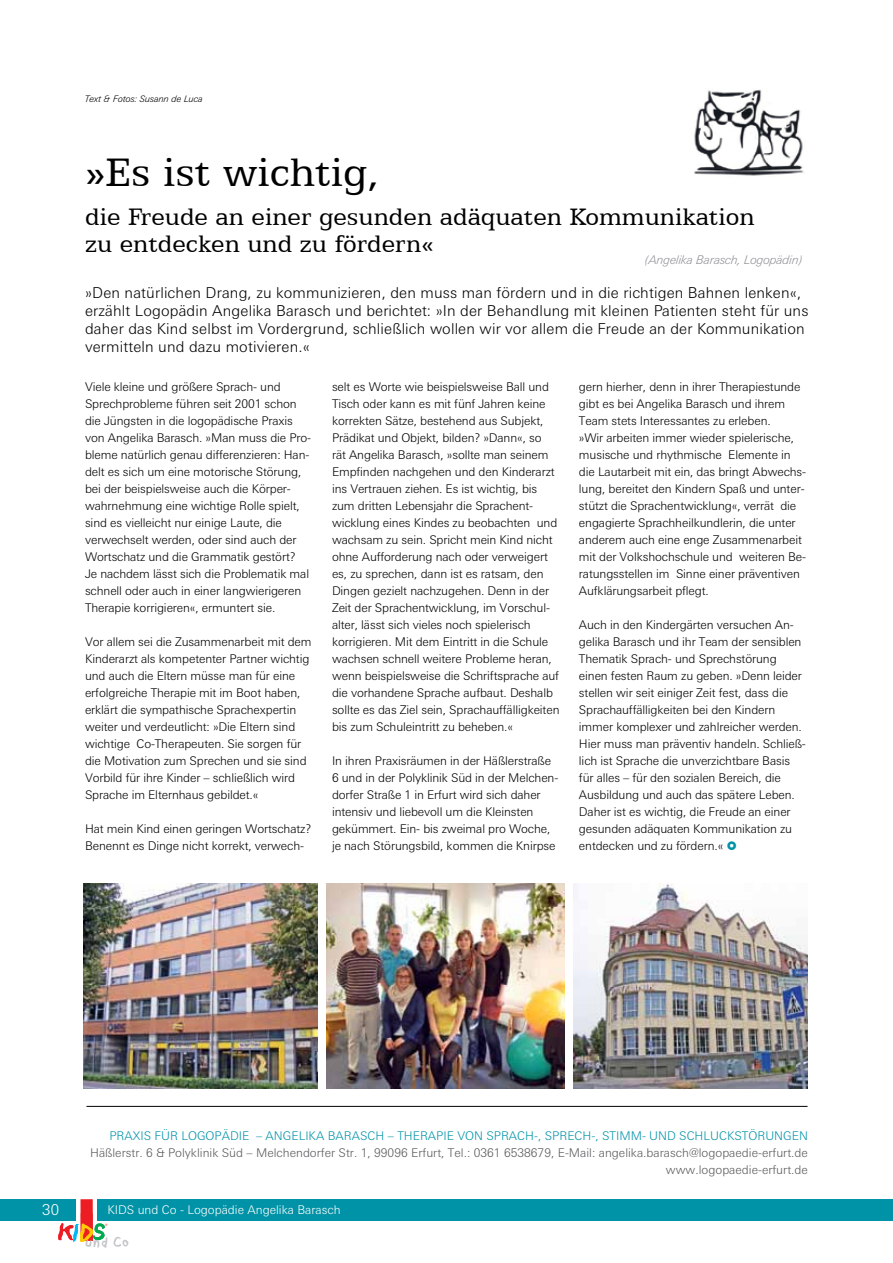
<style>
.page{position:relative;width:893px;height:1263px;background:#fff}
.page>*{position:absolute;margin:0;border:0;box-sizing:border-box;transform-origin:0 0}
.t1{font:45px "Egyptian 505 BT";color:#000}
.t2{font:27px/27px "Egyptian 505 BT";color:#000}
.t3{font:300 15px/18px "Linotype Univers Basic";letter-spacing:.01em;color:#000}
.t4{font:300 15px "Linotype Univers Basic";color:#fff}
.t5{font:300 12px/17px "Linotype Univers Basic";letter-spacing:-.01em;color:#000}
.t6{font:300 12px/17px "Linotype Univers Basic";color:#58595b;text-align:right}
.t7{font:300 12px "Linotype Univers Basic";color:#0093a7}
.t8{font:300 12px "Linotype Univers Basic";color:#fff}
.t9{font:italic 300 12px "Linotype Univers Basic";letter-spacing:-.01em;color:#939598}
.t10{font:italic 300 9px "Linotype Univers Basic";color:#000}
</style>
<div class="page">
<div style="left:0;top:1199px;width:75px;height:21px;background:#0093a7"></div>
<div style="left:98px;top:1199px;width:795px;height:21px;background:#0093a7"></div>
<div style="left:80px;top:1199px;width:13px;height:42px;background:#ed1d24"></div>
<svg style="left:58px;top:1223px;width:49px;height:25px"></svg>
<svg style="left:114px;top:1237px;width:14px;height:10px"></svg>
<img style="left:326px;top:883px;width:239px;height:205px">
<img style="left:84px;top:883px;width:233px;height:205px">
<img style="left:574px;top:883px;width:234px;height:205px">
<hr style="left:86px;top:1106px;width:722px;height:1px;background:#000">
<img style="left:694px;top:89px;width:110px;height:87px">
<p class="t10" style="left:85px;top:94px;width:119px">Text &amp; Fotos: Susann de Luca</p>
<h1 class="t1" style="left:85px;top:146px;width:296px">»Es ist wichtig,</h1>
<h2 class="t2" style="left:85px;top:203px;width:671px">die Freude an einer gesunden adäquaten Kommunikation zu entdecken und zu fördern«</h2>
<p class="t9" style="left:645px;top:253px;width:159px">(Angelika Barasch, Logopädin)</p>
<p class="t3" style="left:85px;top:284px;width:725px">»Den natürlichen Drang, zu kommunizieren, den muss man fördern und in die richtigen Bahnen lenken«, erzählt Logopädin Angelika Barasch und berichtet: »In der Behandlung mit kleinen Patienten steht für uns daher das Kind selbst im Vordergrund, schließlich wollen wir vor allem die Freude an der Kommunikation vermitteln und dazu motivieren.«</p>
<p class="t5" style="left:85px;top:378px;width:228px">Viele kleine und größere Sprach- und Sprechprobleme führen seit 2001 schon die Jüngsten in die logopädische Praxis von Angelika Barasch. »Man muss die Pro&shy;bleme natürlich genau differenzieren: Han&shy;delt es sich um eine motorische Störung, bei der beispielsweise auch die Körper&shy;wahrnehmung eine wichtige Rolle spielt, sind es vielleicht nur einige Laute, die verwechselt werden, oder sind auch der Wortschatz und die Grammatik gestört?<br>Je nachdem lässt sich die Problematik mal schnell oder auch in einer langwierigeren Therapie korrigieren«, ermuntert sie.</p>
<p class="t5" style="left:85px;top:633px;width:228px">Vor allem sei die Zusammenarbeit mit dem Kinderarzt als kompetenter Partner wichtig und auch die Eltern müsse man für eine erfolgreiche Therapie mit im Boot haben, erklärt die sympathische Sprachexpertin weiter und verdeutlicht: »Die Eltern sind wichtige Co-Therapeuten. Sie sorgen für die Motivation zum Sprechen und sie sind Vorbild für ihre Kinder – schließlich wird Sprache im Elternhaus gebildet.«</p>
<p class="t5" style="left:85px;top:820px;width:228px">Hat mein Kind einen geringen Wortschatz?<br>Benennt es Dinge nicht korrekt, verwech-</p>
<p class="t5" style="left:332px;top:378px;width:229px">selt es Worte wie beispielsweise Ball und Tisch oder kann es mit fünf Jahren keine korrekten Sätze, bestehend aus Subjekt, Prädikat und Objekt, bilden? »Dann«, so<br>rät Angelika Barasch, »sollte man seinem Empfinden nachgehen und den Kinderarzt ins Vertrauen ziehen. Es ist wichtig, bis zum dritten Lebensjahr die Sprachent&shy;wicklung eines Kindes zu beobachten und wachsam zu sein. Spricht mein Kind nicht ohne Aufforderung nach oder verweigert es, zu sprechen, dann ist es ratsam, den Dingen gezielt nachzugehen. Denn in der Zeit der Sprachentwicklung, im Vorschul&shy;alter, lässt sich vieles noch spielerisch korrigieren. Mit dem Eintritt in die Schule wachsen schnell weitere Probleme heran, wenn beispielsweise die Schriftsprache auf die vorhandene Sprache aufbaut. Deshalb sollte es das Ziel sein, Sprachauffälligkeiten bis zum Schuleintritt zu beheben.«</p>
<p class="t5" style="left:332px;top:752px;width:228px">In ihren Praxisräumen in der Häßlerstraße 6 und in der Polyklinik Süd in der Melchen&shy;dorfer Straße 1 in Erfurt wird sich daher intensiv und liebevoll um die Kleinsten gekümmert. Ein- bis zweimal pro Woche, je nach Störungsbild, kommen die Knirpse</p>
<p class="t5" style="left:579px;top:378px;width:229px">gern hierher, denn in ihrer Therapiestunde gibt es bei Angelika Barasch und ihrem Team stets Interessantes zu erleben.<br>»Wir arbeiten immer wieder spielerische, musische und rhythmische Elemente in die Lautarbeit mit ein, das bringt Abwechs&shy;lung, bereitet den Kindern Spaß und unter&shy;stützt die Sprachentwicklung«, verrät die engagierte Sprachheilkundlerin, die unter anderem auch eine enge Zusammenarbeit mit der Volkshochschule und weiteren Be&shy;ratungsstellen im Sinne einer präventiven Aufklärungsarbeit pflegt.</p>
<p class="t5" style="left:579px;top:616px;width:228px">Auch in den Kindergärten versuchen An&shy;gelika Barasch und ihr Team der sensiblen Thematik Sprach- und Sprechstörung einen festen Raum zu geben. »Denn leider stellen wir seit einiger Zeit fest, dass die Sprachauffälligkeiten bei den Kindern immer komplexer und zahlreicher werden.<br>Hier muss man präventiv handeln. Schließ&shy;lich ist Sprache die unverzichtbare Basis für alles – für den sozialen Bereich, die Ausbildung und auch das spätere Leben.<br>Daher ist es wichtig, die Freude an einer gesunden adäquaten Kommunikation zu entdecken und zu fördern.«</p>
<p class="t7" style="left:109px;top:1128px;width:88px">Praxis für Logop</p>
<p class="t7" style="left:222px;top:1128px;width:16px">ädie</p>
<p class="t7" style="left:256px;top:1128px;width:35px">– Angelika</p>
<p class="t7" style="left:328px;top:1128px;width:17px">Barasch</p>
<p class="t7" style="left:388px;top:1128px;width:24px">– Therapie</p>
<p class="t7" style="left:457px;top:1128px;width:45px">von Sprach</p>
<p class="t7" style="left:534px;top:1128px;width:27px">-, Sprech</p>
<p class="t7" style="left:591px;top:1128px;width:27px">-, Stimm</p>
<p class="t7" style="left:642px;top:1128px;width:54px">- und Schl</p>
<p class="t7" style="left:710px;top:1128px;width:18px">uckst</p>
<p class="t7" style="left:748px;top:1128px;width:61px">örungen</p>
<p class="t6" style="left:90px;top:1144px;width:719px">Häßlerstr. 6 &amp; Polyklinik Süd – Melchendorfer Str. 1, 99096 Erfurt, Tel.: 0361 6538679, E-Mail: angelika.barasch@logopaedie-erfurt.de www.logopaedie-erfurt.de</p>
<p class="t4" style="left:42px;top:1201px;width:18px">30</p>
<p class="t8" style="left:107px;top:1202px;width:235px">KIDS und Co - Logopädie Angelika Barasch</p>
</div>
